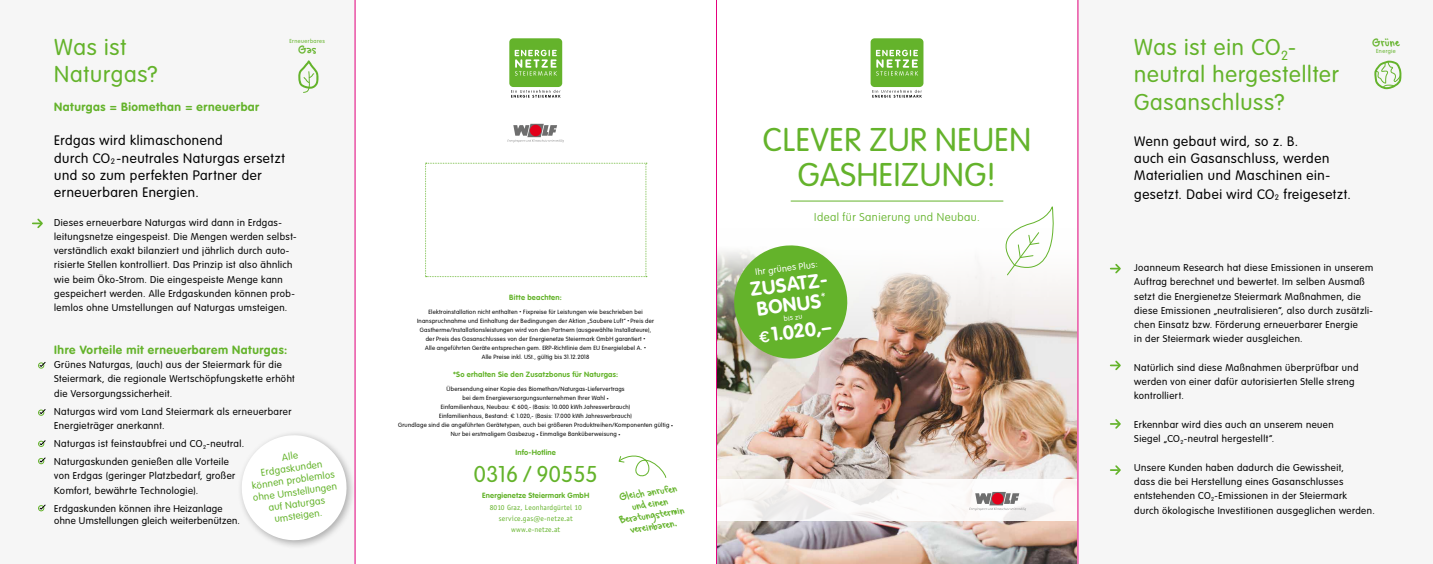
<style>
.page{position:relative;width:1433px;height:564px;background:#fff}
.page>*{position:absolute;margin:0;border:0;box-sizing:border-box;transform-origin:0 0}
.t1{font:300 32.33px/34.5px "VAG Rounded";letter-spacing:.02em;color:#64b32b;text-align:center}
.t2{font:300 22.5px/27.1px "VAG Rounded";letter-spacing:.04em;color:#64b32b}
.t3{font:300 22.5px "VAG Rounded";letter-spacing:.005em;color:#64b32b}
.t4{font:700 19.5px/20.2px "VAG Rounded Std";color:#fff}
.t5{font:300 13.5px/17.2px "VAG Rounded";letter-spacing:.04em;color:#000}
.t6{font:13.12px "Gregs Hand";letter-spacing:.04em;color:#64b32b}
.t7{font:11.93px/11.5px "Gregs Hand";color:#64b32b;text-align:center}
.t8{font:700 11.85px "VAG Rounded";letter-spacing:.045em;color:#64b32b}
.t9{font:100 11.25px "VAG Rounded";letter-spacing:.04em;color:#64b32b}
.t10{font:300 9.82px/14.2px "VAG Rounded";letter-spacing:.045em;color:#000}
.t11{font:300 9.75px/14.2px "VAG Rounded";letter-spacing:.045em;color:#000}
.t12{font:300 9.75px/12px "VAG Rounded Std";letter-spacing:.03em;color:#000}
.t13{font:300 9.75px/12px "VAG Rounded Std";color:#64b32b;text-align:center}
.t14{font:300 9.15px "VAG Rounded Std";color:#fff}
.t15{font:700 7.5px "VAG Rounded";letter-spacing:.03em;color:#64b32b}
.t16{font:7.5px/11.2px "Officina Sans Std";letter-spacing:.015em;color:#64b32b;text-align:center}
.t17{font:300 7.12px "VAG Rounded Std";color:#fff}
.t18{font:300 6px/9px "VAG Rounded";letter-spacing:.04em;color:#000;text-align:center}
.t19{font:300 5.7px "VAG Rounded Std";letter-spacing:.07em;color:#64b32b}
.s1{font-family:"Gotham Rounded";font-weight:500;font-size:15.52px}
.s2{font-size:3.75px}
.s3{font-family:"Gotham Rounded";font-weight:400}
</style>
<div class="page">
<img style="left:717px;top:228px;width:361px;height:335px">
<div style="left:871px;top:38px;width:52px;height:49px;background:#64b32b;border-radius:4px"></div>
<svg style="left:876px;top:50px;width:42px;height:26px"></svg>
<svg style="left:872px;top:90px;width:50px;height:8px"></svg>
<div style="left:509px;top:38px;width:53px;height:49px;background:#64b32b;border-radius:4px"></div>
<svg style="left:515px;top:50px;width:42px;height:26px"></svg>
<svg style="left:511px;top:90px;width:50px;height:8px"></svg>
<svg style="left:995px;top:206px;width:67px;height:75px"></svg>
<hr style="left:791px;top:201px;width:212px;height:1px;background:#64b32b">
<div style="left:716px;top:479px;width:362px;height:42px;background:linear-gradient(to right,#f6f4f4,#fbfaf9)"></div>
<svg style="left:425px;top:163px;width:222px;height:114px"></svg>
<svg style="left:618px;top:455px;width:49px;height:23px"></svg>
<svg style="left:969px;top:491px;width:57px;height:19px"></svg>
<svg style="left:507px;top:124px;width:57px;height:18px"></svg>
<div style="left:0;top:0;width:355px;height:563px;background:#f6f6f6"></div>
<svg style="left:33px;top:218px;width:10px;height:11px"></svg>
<svg style="left:298px;top:60px;width:21px;height:33px"></svg>
<svg style="left:38px;top:362px;width:8px;height:6px"></svg>
<svg style="left:38px;top:409px;width:8px;height:6px"></svg>
<svg style="left:38px;top:440px;width:8px;height:6px"></svg>
<svg style="left:38px;top:457px;width:8px;height:7px"></svg>
<svg style="left:38px;top:504px;width:8px;height:7px"></svg>
<div style="left:1078px;top:0;width:355px;height:563px;background:#f6f6f6"></div>
<svg style="left:1111px;top:264px;width:10px;height:10px"></svg>
<svg style="left:1111px;top:360px;width:10px;height:11px"></svg>
<svg style="left:1111px;top:419px;width:10px;height:10px"></svg>
<svg style="left:1111px;top:465px;width:10px;height:10px"></svg>
<svg style="left:1374px;top:60px;width:28px;height:29px"></svg>
<div style="left:237px;top:430px;width:119px;height:119px;background:#000;opacity:.3"></div>
<svg style="left:238px;top:431px;width:112px;height:112px"></svg>
<hr style="left:355px;top:0;width:1px;height:563px;background:#e5007d">
<hr style="left:716px;top:0;width:1px;height:563px;background:#e5007d">
<hr style="left:1078px;top:0;width:1px;height:563px;background:#e5007d">
<svg style="left:731px;top:242px;width:120px;height:120px;background:#86bc5b"></svg>
<h3 class="t6" style="left:1372px;top:34px;width:28px">Grüne</h3>
<p class="t19" style="left:1376px;top:48px;width:21px">Energie</p>
<p class="t19" style="left:289px;top:38px;width:37px">Erneuerbares</p>
<h3 class="t6" style="left:298px;top:40px;width:19px">Gas</h3>
<h2 class="t2" style="left:1134px;top:34px;width:206px">Was ist ein CO<sub>2</sub>- neutral hergestellter<br>Gasanschluss?</h2>
<h3 class="t5" style="left:1134px;top:132px;width:197px">Wenn gebaut wird, so z. B. auch ein Gasanschluss, werden<br>Materialien und Maschinen ein-</h3>
<h3 class="t5" style="left:1134px;top:185px;width:218px">gesetzt. Dabei wird CO<sub>2</sub> freigesetzt.</h3>
<h2 class="t2" style="left:54px;top:34px;width:105px;line-height:26.2px">Was ist<br>Naturgas?</h2>
<h3 class="t8" style="left:54px;top:100px;width:207px">Naturgas = Biomethan = erneuerbar</h3>
<h3 class="t5" style="left:54px;top:132px;width:232px">Erdgas wird klimaschonend<br>durch CO<sub>2</sub> -neutrales Naturgas ersetzt und so zum perfekten Partner der erneuerbaren Energien.</h3>
<p class="t10" style="left:54px;top:215px;width:244px">Dieses erneuerbare Naturgas wird dann in Erdgas&shy;leitungsnetze eingespeist. Die Mengen werden selbst&shy;verständlich exakt bilanziert und jährlich durch auto&shy;risierte Stellen kontrolliert. Das Prinzip ist also ähnlich wie beim Öko-Strom. Die eingespeiste Menge kann gespeichert werden. Alle Erdgaskunden können prob&shy;lemlos ohne Umstellungen auf Naturgas umsteigen.</p>
<h3 class="t8" style="left:54px;top:342px;width:234px">Ihre Vorteile mit erneuerbarem Naturgas:</h3>
<h3 class="t10" style="left:54px;top:357px;width:242px">Grünes Naturgas, (auch) aus der Steiermark für die<br>Steiermark, die regionale Wertschöpfungskette erhöht die Versorgungssicherheit.</h3>
<h3 class="t10" style="left:54px;top:404px;width:239px">Naturgas wird vom Land Steiermark als erneuerbarer<br>Energieträger anerkannt.</h3>
<h3 class="t10" style="left:54px;top:434px;width:191px;line-height:18px">Naturgas ist feinstaubfrei und CO<sub>2</sub>-neutral.<br>Naturgaskunden genießen alle Vorteile</h3>
<h3 class="t10" style="left:54px;top:468px;width:183px">von Erdgas (geringer Platzbedarf, großer<br>Komfort, bewährte Technologie).</h3>
<h3 class="t12" style="left:54px;top:502px;width:187px">Erdgaskunden können ihre Heizanlage ohne Umstellungen gleich weiterbenützen.</h3>
<h1 class="t1" style="left:763px;top:122px;width:270px">CLEVER ZUR NEUEN<br>GASHEIZUNG!</h1>
<h3 class="t9" style="left:814px;top:210px;width:167px">Ideal für Sanierung und Neubau.</h3>
<h3 class="t14" style="left:755px;top:266px;width:64px;rotate:-7deg">Ihr grünes Plus:</h3>
<h3 class="t4" style="left:749px;top:280px;width:82px;rotate:-8deg">ZUSATZ-<br>BONUS</h3>
<p class="t17" style="left:783px;top:314px;width:20px;rotate:-8deg">bis zu</p>
<h3 class="t4" style="left:757px;top:327px;width:75px;rotate:-8deg"><span class="s1">€</span>1.020,–</h3>
<p class="t11" style="left:1134px;top:260px;width:240px">Joanneum Research hat diese Emissionen in unserem Auftrag berechnet und bewertet. Im selben Ausmaß setzt die Energienetze Steiermark Maßnahmen, die diese Emissionen „neutralisieren“, also durch zusätzli&shy;chen Einsatz bzw. Förderung erneuerbarer Energie<br>in der Steiermark wieder ausgleichen.</p>
<h3 class="t11" style="left:1134px;top:360px;width:226px">Natürlich sind diese Maßnahmen überprüfbar und werden von einer dafür autorisierten Stelle streng kontrolliert.</h3>
<h3 class="t11" style="left:1134px;top:417px;width:201px">Erkennbar wird dies auch an unserem neuen<br>Siegel „CO<sub>2</sub>-neutral hergestellt“.</h3>
<h3 class="t11" style="left:1134px;top:460px;width:242px">Unsere Kunden haben dadurch die Gewissheit,<br>dass die bei Herstellung eines Gasanschlusses entstehenden CO<sub>2</sub>-Emissionen in der Steiermark<br>durch ökologische Investitionen ausgeglichen werden.</h3>
<p class="t15" style="left:509px;top:292px;width:54px">Bitte beachten:</p>
<p class="t18" style="left:417px;top:307px;width:238px">Elektroinstallation nicht enthalten <span class="s2">•</span> Fixpreise für Leistungen wie beschrieben bei Inanspruchnahme und Einhaltung der Bedingungen der Aktion „Saubere Luft“ <span class="s2">•</span> Preis der Gastherme/Installationsleistungen wird von den Partnern (ausgewählte Installateure), der Preis des Gasanschlusses von der Energienetze Steiermark GmbH garantiert <span class="s2">•<br></span>Alle angeführten Geräte entsprechen gem. ERP-Richtlinie dem EU Energielabel A. <span class="s2">•<br></span>Alle Preise inkl. USt., gültig bis 31.12.2018</p>
<p class="t15" style="left:453px;top:370px;width:167px">*So erhalten Sie den Zusatzbonus für Naturgas:</p>
<p class="t18" style="left:398px;top:384px;width:276px">Übersendung einer Kopie des Biomethan/Naturgas-Liefervertrags<br>bei dem Energieversorgungsunternehmen Ihrer Wahl <span class="s2">•<br></span>Einfamilienhaus, Neubau: <span class="s3">€</span> 600,- (Basis: 10.000 kWh Jahresverbrauch)<br>Einfamilienhaus, Bestand: <span class="s3">€</span> 1.020,- (Basis: 17.000 kWh Jahresverbrauch)<br>Grundlage sind die angeführten Gerätetypen, auch bei größeren Produktreihen/Komponenten gültig <span class="s2">• </span>Nur bei erstmaligem Gasbezug <span class="s2">•</span> Einmalige Banküberweisung <span class="s2">•</span></p>
<p class="t15" style="left:516px;top:448px;width:42px">Info-Hotline</p>
<h2 class="t3" style="left:474px;top:461px;width:125px">0316 / 90555</h2>
<p class="t15" style="left:482px;top:491px;width:109px">Energienetze Steiermark GmbH</p>
<p class="t16" style="left:490px;top:501px;width:94px">8010 Graz, Leonhardgürtel 10 service.gas@e-netze.at www.e-netze.at</p>
<h3 class="t13" style="left:247px;top:456px;width:86px;rotate:-8deg">Alle<br>Erdgaskunden können problemlos ohne Umstellungen auf Naturgas umsteigen.</h3>
<h3 class="t7" style="left:615px;top:490px;width:67px;rotate:-8deg">Gleich anrufen und einen<br>Beratungstermin vereinbaren.</h3>
</div>
